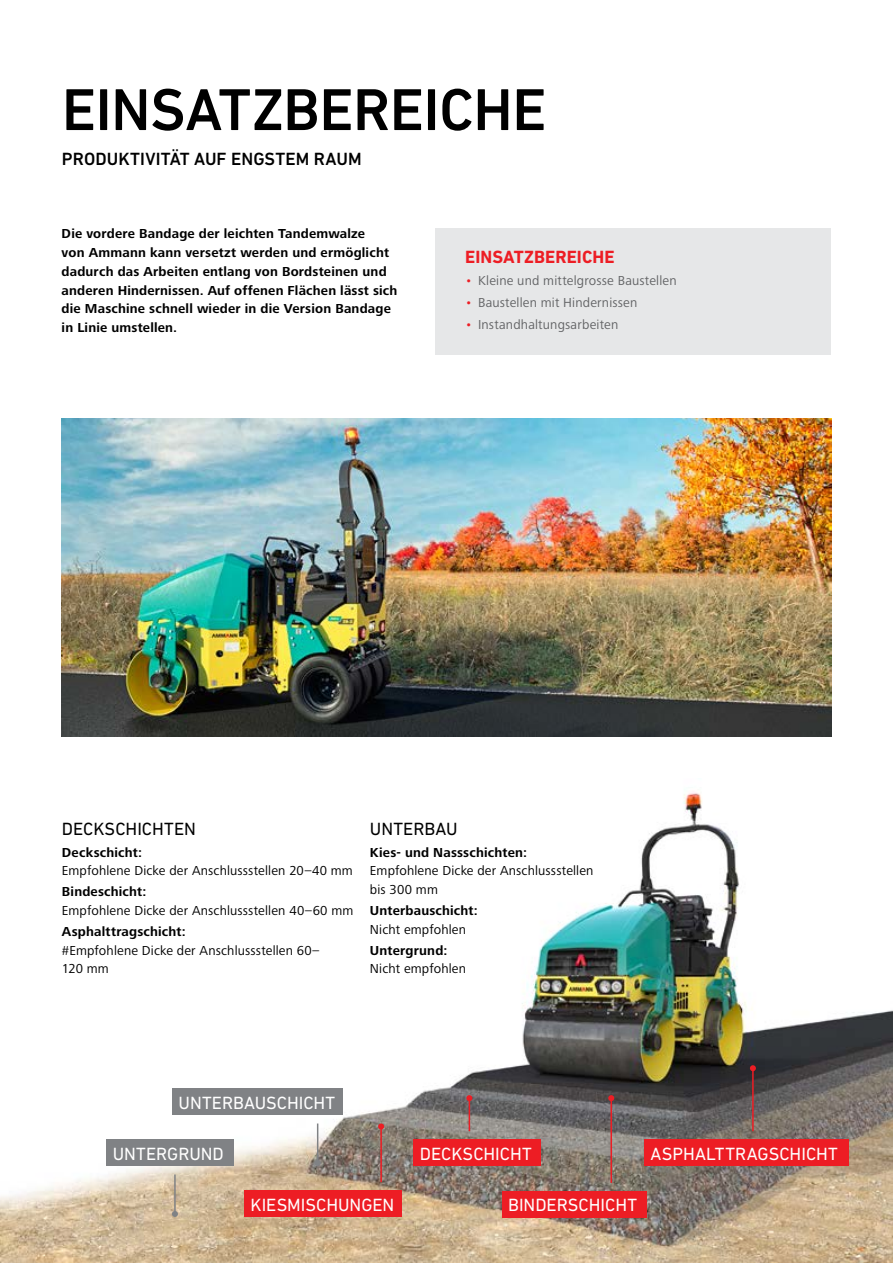
<style>
.page{position:relative;width:893px;height:1263px;background:#fff}
.page>*{position:absolute;margin:0;border:0;box-sizing:border-box;transform-origin:0 0}
.t1{font:500 60px "DIN Next LT Pro";letter-spacing:-.005em;color:#000}
.t2{font:18px "DIN Next LT Pro";color:#fff}
.t3{font:500 18px "DIN Next LT Pro";letter-spacing:.005em;color:#000}
.t4{font:18px "DIN Next LT Pro";color:#000}
.t5{font:700 18px "DIN Next LT Pro";letter-spacing:.005em;color:#ed1d24}
.t6{font:700 13.5px/18.8px "Frutiger Next LTW1 G";letter-spacing:.015em;color:#000}
.t7{font:13.5px/18.8px "Frutiger Next LTW1 G";letter-spacing:.01em;color:#000}
.t8{font:13.5px "Frutiger Next LTW1 G";letter-spacing:.015em;color:#636466}
.s1{color:#ed1d24}
</style>
<div class="page">
<img style="left:0;top:791px;width:893px;height:472px">
<img style="left:62px;top:418px;width:769px;height:318px">
<div style="left:435px;top:229px;width:396px;height:126px;background:#e6e7e8"></div>
<div style="left:106px;top:1140px;width:128px;height:26px;background:#808285"></div>
<div style="left:172px;top:1089px;width:170px;height:26px;background:#808285"></div>
<div style="left:244px;top:1191px;width:157px;height:26px;background:#ed1d24"></div>
<div style="left:502px;top:1191px;width:144px;height:26px;background:#ed1d24"></div>
<div style="left:414px;top:1140px;width:127px;height:26px;background:#ed1d24"></div>
<div style="left:644px;top:1140px;width:204px;height:26px;background:#ed1d24"></div>
<hr style="left:174px;top:1174px;width:2px;height:40px;background:#808285">
<svg style="left:172px;top:1211px;width:6px;height:6px"></svg>
<hr style="left:317px;top:1123px;width:1px;height:40px;background:#808285">
<svg style="left:315px;top:1160px;width:6px;height:6px"></svg>
<hr style="left:380px;top:1126px;width:2px;height:56px;background:#ed1d24">
<svg style="left:378px;top:1123px;width:6px;height:6px"></svg>
<hr style="left:610px;top:1098px;width:2px;height:85px;background:#ed1d24">
<svg style="left:608px;top:1095px;width:6px;height:6px"></svg>
<hr style="left:469px;top:1098px;width:1px;height:33px;background:#ed1d24">
<svg style="left:466px;top:1095px;width:6px;height:6px"></svg>
<hr style="left:752px;top:1068px;width:2px;height:63px;background:#ed1d24">
<svg style="left:750px;top:1065px;width:6px;height:6px"></svg>
<h1 class="t1" style="left:62px;top:75px;width:486px">EINSATZBEREICHE</h1>
<h2 class="t3" style="left:62px;top:148px;width:301px">PRODUKTIVITÄT AUF ENGSTEM RAUM</h2>
<p class="t6" style="left:62px;top:225px;width:337px">Die vordere Bandage der leichten Tandemwalze<br>von Ammann kann versetzt werden und ermöglicht dadurch das Arbeiten entlang von Bordsteinen und anderen Hindernissen. Auf offenen Flächen lässt sich die Maschine schnell wieder in die Version Bandage in Linie umstellen.</p>
<h2 class="t5" style="left:465px;top:247px;width:151px">EINSATZBEREICHE</h2>
<p class="t8" style="left:465px;top:273px;width:213px"><span class="s1">•</span> Kleine und mittelgrosse Baustellen</p>
<p class="t8" style="left:465px;top:295px;width:174px"><span class="s1">•</span> Baustellen mit Hindernissen</p>
<p class="t8" style="left:465px;top:317px;width:155px"><span class="s1">•</span> Instandhaltungsarbeiten</p>
<h2 class="t4" style="left:62px;top:818px;width:135px">DECKSCHICHTEN</h2>
<p class="t6" style="left:62px;top:843px;width:82px">Deckschicht:</p>
<p class="t7" style="left:62px;top:862px;width:292px">Empfohlene Dicke der Anschlussstellen 20–40 mm</p>
<p class="t6" style="left:62px;top:883px;width:86px">Bindeschicht:</p>
<p class="t7" style="left:62px;top:901px;width:293px">Empfohlene Dicke der Anschlussstellen 40–60 mm</p>
<p class="t6" style="left:62px;top:922px;width:125px">Asphalttragschicht:</p>
<p class="t7" style="left:62px;top:941px;width:259px">#Empfohlene Dicke der Anschlussstellen 60–<br>120 mm</p>
<h2 class="t4" style="left:370px;top:818px;width:89px">UNTERBAU</h2>
<p class="t6" style="left:370px;top:843px;width:159px">Kies- und Nassschichten:</p>
<p class="t7" style="left:370px;top:862px;width:225px">Empfohlene Dicke der Anschlussstellen bis 300 mm</p>
<p class="t6" style="left:370px;top:901px;width:109px">Unterbauschicht:</p>
<p class="t7" style="left:370px;top:920px;width:98px">Nicht empfohlen</p>
<p class="t6" style="left:370px;top:941px;width:79px">Untergrund:</p>
<p class="t7" style="left:370px;top:960px;width:98px">Nicht empfohlen</p>
<h2 class="t2" style="left:179px;top:1092px;width:158px">UNTERBAUSCHICHT</h2>
<h2 class="t2" style="left:113px;top:1143px;width:113px">UNTERGRUND</h2>
<h2 class="t2" style="left:420px;top:1143px;width:113px">DECKSCHICHT</h2>
<h2 class="t2" style="left:651px;top:1143px;width:189px">ASPHALTTRAGSCHICHT</h2>
<h2 class="t2" style="left:250px;top:1194px;width:145px">KIESMISCHUNGEN</h2>
<h2 class="t2" style="left:508px;top:1195px;width:130px">BINDERSCHICHT</h2>
</div>
